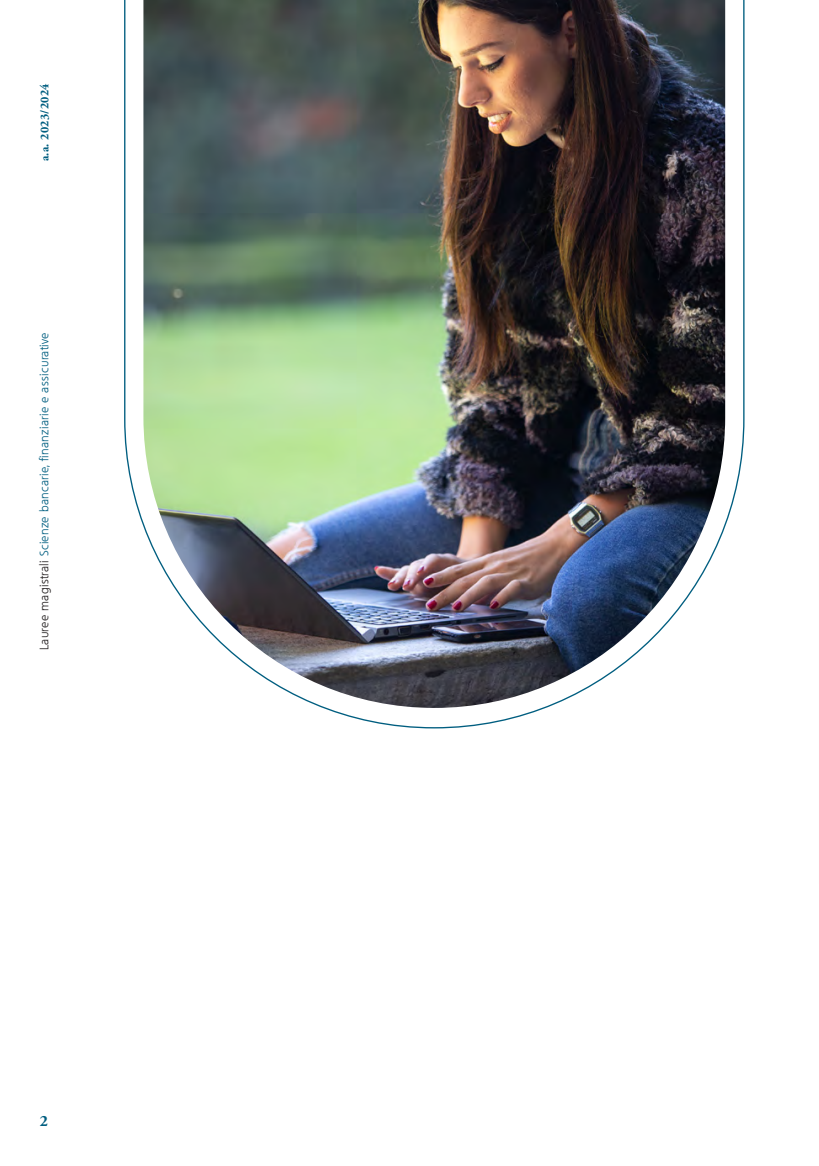
<style>
.page{position:relative;width:819px;height:1166px;background:#fff}
.page>*{position:absolute;margin:0;border:0;box-sizing:border-box;transform-origin:0 0}
.t1{font:700 15.75px "Adobe Garamond Pro";color:#005e80}
.t2{font:300 12.08px "Quebec";letter-spacing:.025em;color:#005e80}
.t3{font:700 12.08px "Adobe Garamond Pro";letter-spacing:.025em;color:#005e80}
.s1{color:#231f20}
</style>
<div class="page">
<img style="left:124px;top:0;width:621px;height:729px">
<p class="t3" style="left:38px;top:161px;width:80px;rotate:-90deg">a.a. 2023/2024</p>
<p class="t2" style="left:36px;top:650px;width:319px;rotate:-90deg"><span class="s1">Lauree magistrali</span> Scienze bancarie, finanziarie e assicurative</p>
<h1 class="t1" style="left:40px;top:1112px;width:10px">2</h1>
</div>
